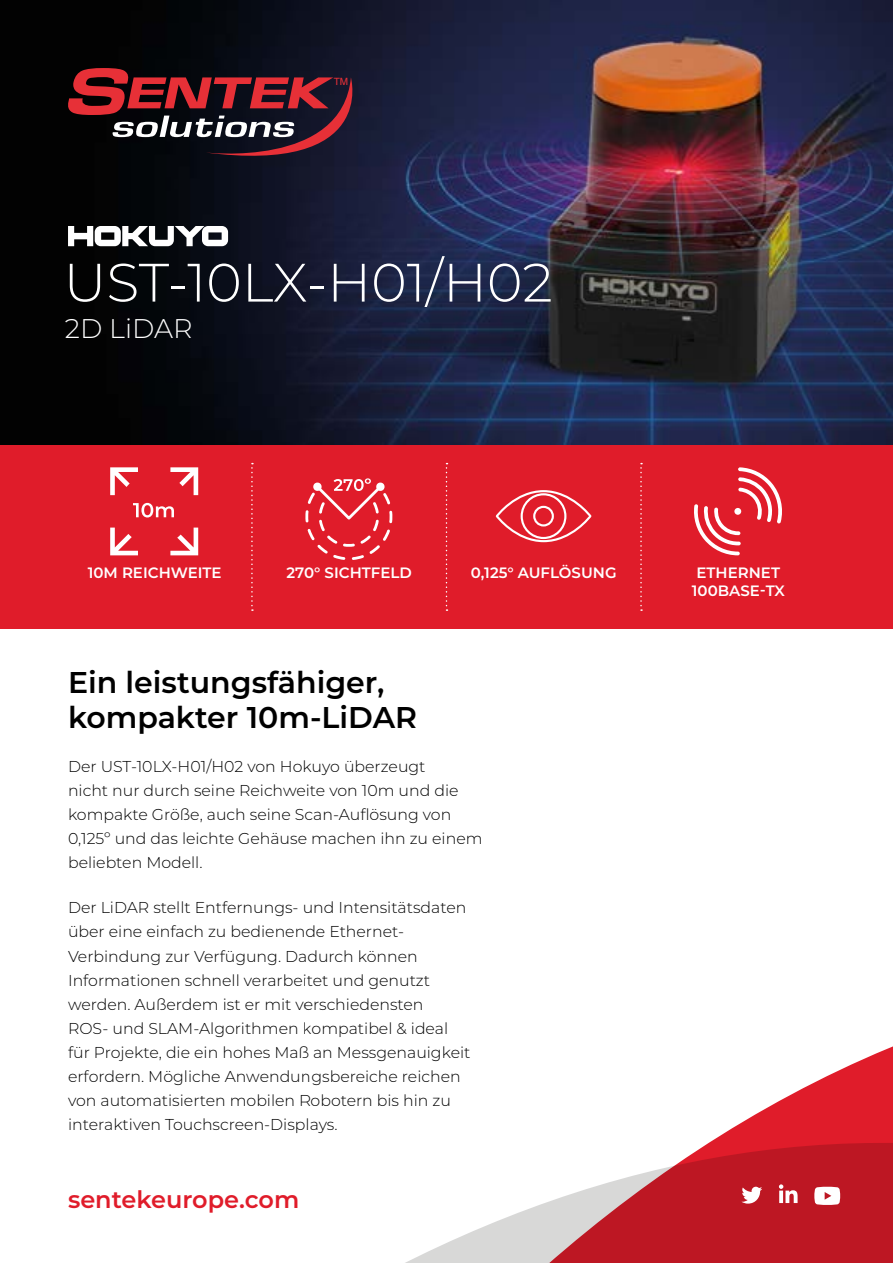
<style>
.page{position:relative;width:893px;height:1263px;background:#fff}
.page>*{position:absolute;margin:0;border:0;box-sizing:border-box;transform-origin:0 0}
.t1{font:300 54px "Montserrat";color:#fff}
.t2{font:600 30px/34.5px "Montserrat";color:#000}
.t3{font:300 27px "Montserrat";color:#fff}
.t4{font:600 24px "Montserrat";color:#e01c2a}
.t5{font:300 15.75px/24px "Montserrat";color:#000}
.t6{font:600 15px/18px "Montserrat";color:#fff;text-align:center}
.t7{font:10.05px "Helvetica";color:#e73037}
</style>
<div class="page">
<div style="left:0;top:444px;width:893px;height:185px;background:#e01c2a"></div>
<svg style="left:251px;top:463px;width:2px;height:148px"></svg>
<svg style="left:446px;top:463px;width:1px;height:148px"></svg>
<svg style="left:640px;top:463px;width:2px;height:148px"></svg>
<img style="left:0;top:0;width:893px;height:444px">
<svg style="left:68px;top:226px;width:160px;height:20px"></svg>
<svg style="left:133px;top:503px;width:41px;height:14px"></svg>
<svg style="left:110px;top:467px;width:28px;height:28px"></svg>
<svg style="left:110px;top:528px;width:28px;height:27px"></svg>
<svg style="left:170px;top:528px;width:28px;height:27px"></svg>
<svg style="left:170px;top:467px;width:28px;height:28px"></svg>
<svg style="left:305px;top:478px;width:87px;height:82px"></svg>
<div style="left:496px;top:490px;width:95px;height:52px;border:2px solid #fff;border-radius:50%"></div>
<div style="left:521px;top:493px;width:45px;height:46px;border:2px solid #fff;border-radius:50%"></div>
<div style="left:533px;top:506px;width:21px;height:20px;border:2px solid #fff;border-radius:50%"></div>
<svg style="left:694px;top:467px;width:88px;height:88px"></svg>
<div style="left:734px;top:508px;width:7px;height:7px;background:#fff;border-radius:50%"></div>
<svg style="left:68px;top:68px;width:284px;height:88px;background:#4f232b"></svg>
<svg style="left:405px;top:1046px;width:488px;height:217px"></svg>
<svg style="left:741px;top:1187px;width:21px;height:16px"></svg>
<svg style="left:779px;top:1184px;width:19px;height:19px"></svg>
<svg style="left:814px;top:1187px;width:26px;height:18px"></svg>
<p class="t7" style="left:334px;top:74px;width:16px">TM</p>
<h1 class="t1" style="left:64px;top:246px;width:491px">UST-10LX-H01/H02</h1>
<h3 class="t3" style="left:65px;top:310px;width:129px">2D LiDAR</h3>
<p class="t6" style="left:88px;top:563px;width:135px">10M REICHWEITE</p>
<p class="t6" style="left:287px;top:563px;width:127px">270° SICHTFELD</p>
<p class="t6" style="left:471px;top:563px;width:147px">0,125° AUFLÖSUNG</p>
<p class="t6" style="left:692px;top:563px;width:94px">ETHERNET<br>100BASE-TX</p>
<h2 class="t2" style="left:68px;top:664px;width:351px">Ein leistungsfähiger, kompakter 10m-LiDAR</h2>
<p class="t5" style="left:68px;top:754px;width:416px">Der UST-10LX-H01/H02 von Hokuyo überzeugt<br>nicht nur durch seine Reichweite von 10m und die kompakte Größe, auch seine Scan-Auflösung von 0,125º und das leichte Gehäuse machen ihn zu einem beliebten Modell.</p>
<p class="t5" style="left:68px;top:895px;width:404px">Der LiDAR stellt Entfernungs- und Intensitätsdaten über eine einfach zu bedienende Ethernet-Verbindung zur Verfügung. Dadurch können Informationen schnell verarbeitet und genutzt werden. Außerdem ist er mit verschiedensten<br>ROS- und SLAM-Algorithmen kompatibel &amp; ideal für Projekte, die ein hohes Maß an Messgenauigkeit erfordern. Mögliche Anwendungsbereiche reichen von automatisierten mobilen Robotern bis hin zu interaktiven Touchscreen-Displays.</p>
<h3 class="t4" style="left:68px;top:1182px;width:233px">sentekeurope.com</h3>
</div>
